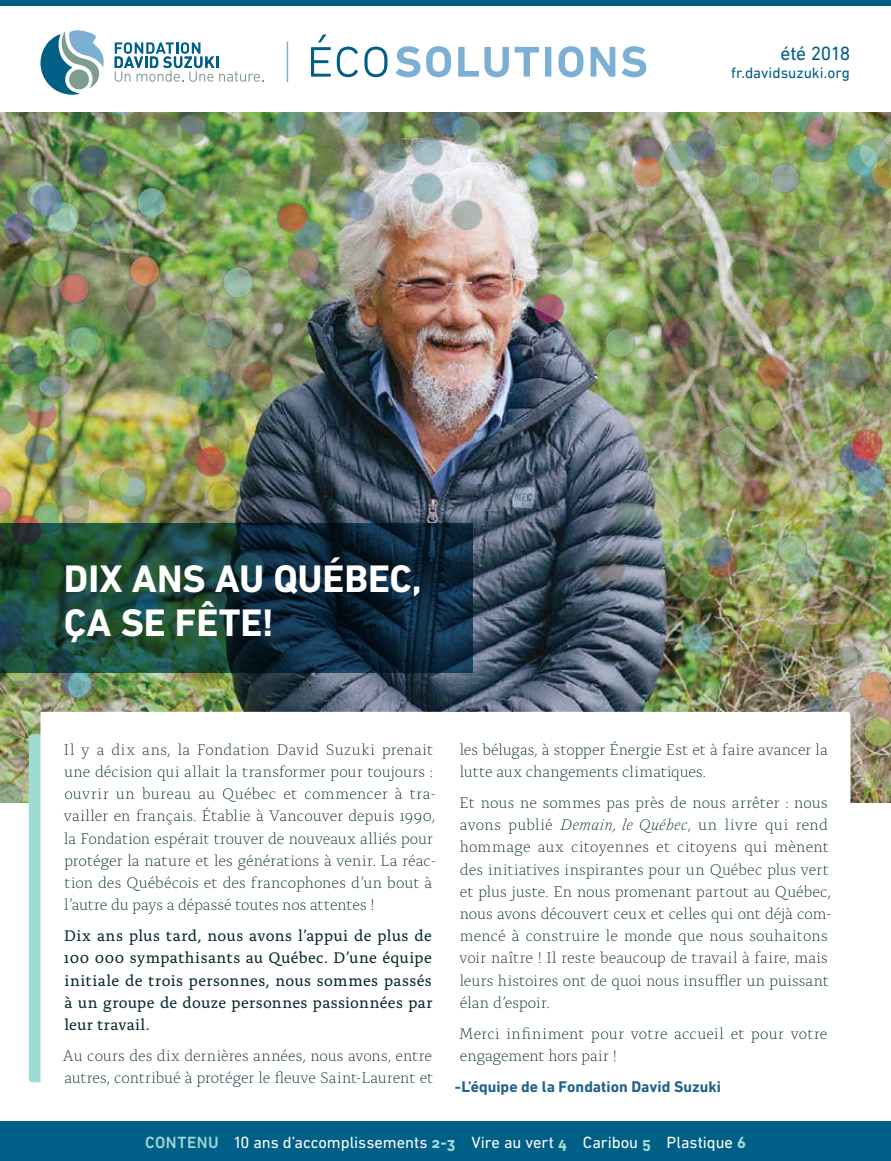
<style>
.page{position:relative;width:891px;height:1161px;background:#fff}
.page>*{position:absolute;margin:0;border:0;box-sizing:border-box;transform-origin:0 0}
.t1{font:500 57px "DIN Next LT Pro";letter-spacing:.005em;color:#7cafd4}
.t2{font:700 39px/43.5px "DIN Next LT Pro";letter-spacing:-.005em;color:#fff}
.t3{font:19.5px "DIN Next LT Pro";letter-spacing:-.015em;color:#005f87}
.t4{font:16.5px "DIN Next LT Pro";color:#fff}
.t5{font:300 16.2px/22.2px "Alda OTCEV";letter-spacing:.005em;color:#05272d}
.t6{font:16.2px/22.2px "Alda OTCEV";letter-spacing:.02em;color:#05272d;text-align:justify}
.t7{font:700 15.75px "DIN Next LT Pro";color:#1f648a}
.t8{font:15.3px "DIN Next LT Pro";color:#005f87}
.s1{font-weight:300;color:#005f87}
.s2{font-style:italic}
.s3{font-weight:500;color:#a1d9d4}
.s4{font-weight:700;color:#a1d9d4}
</style>
<div class="page">
<img style="left:0;top:112px;width:891px;height:691px">
<div style="left:0;top:1122px;width:891px;height:39px;background:#005f87"></div>
<div style="left:29px;top:734px;width:217px;height:348px;background:#a1d9d4;border-radius:3px"></div>
<svg style="left:40px;top:712px;width:810px;height:371px"></svg>
<div style="left:0;top:0;width:891px;height:5px;background:#005f87"></div>
<hr style="left:287px;top:42px;width:1px;height:40px;background:#7cafd4">
<svg style="left:41px;top:30px;width:63px;height:65px"></svg>
<svg style="left:115px;top:42px;width:148px;height:40px"></svg>
<svg style="left:0;top:523px;width:472px;height:149px;background:#143839"></svg>
<h1 class="t1" style="left:306px;top:24px;width:344px"><span class="s1">éco</span> solutions</h1>
<p class="t3" style="left:781px;top:42px;width:71px">été 2018</p>
<p class="t8" style="left:731px;top:64px;width:120px">fr.davidsuzuki.org</p>
<h2 class="t2" style="left:64px;top:557px;width:359px">DIX ANS AU QUÉBEC,<br>ÇA SE FÊTE!</h2>
<p class="t5" style="left:64px;top:737px;width:374px">Il y a dix ans, la Fondation David Suzuki prenait une décision qui allait la transformer pour toujours : ouvrir un bureau au Québec et commencer à tra&shy;vailler en français. Établie à Vancouver depuis 1990, la Fondation espérait trouver de nouveaux alliés pour protéger la nature et les générations à venir. La réac&shy;tion des Québécois et des francophones d’un bout à l’autre du pays a dépassé toutes nos attentes !</p>
<p class="t6" style="left:64px;top:923px;width:370px">Dix ans plus tard, nous avons l’appui de plus de 100 000 sympathisants au Québec. D’une équipe initiale de trois personnes, nous sommes passés à un groupe de douze personnes passionnées par leur travail.</p>
<p class="t5" style="left:63px;top:1043px;width:372px">Au cours des dix dernières années, nous avons, entre autres, contribué à protéger le fleuve Saint-Laurent et</p>
<p class="t5" style="left:460px;top:737px;width:369px">les bélugas, à stopper Énergie Est et à faire avancer la lutte aux changements climatiques.</p>
<p class="t5" style="left:459px;top:790px;width:374px">Et nous ne sommes pas près de nous arrêter : nous avons publié <span class="s2">Demain, le Québec</span>, un livre qui rend hommage aux citoyennes et citoyens qui mènent des initiatives inspirantes pour un Québec plus vert et plus juste. En nous promenant partout au Québec, nous avons découvert ceux et celles qui ont déjà com&shy;mencé à construire le monde que nous souhaitons voir naître ! Il reste beaucoup de travail à faire, mais leurs histoires ont de quoi nous insuffler un puissant élan d’espoir.</p>
<p class="t5" style="left:459px;top:1021px;width:370px">Merci infiniment pour votre accueil et pour votre engagement hors pair !</p>
<p class="t7" style="left:455px;top:1077px;width:268px">-L’équipe de la Fondation David Suzuki</p>
<p class="t4" style="left:145px;top:1132px;width:602px"><span class="s3">CONTENU</span> 10 ans d’accomplissements <span class="s4">2-3</span> Vire au vert <span class="s4">4</span> Caribou <span class="s4">5</span> Plastique <span class="s4">6</span></p>
</div>
